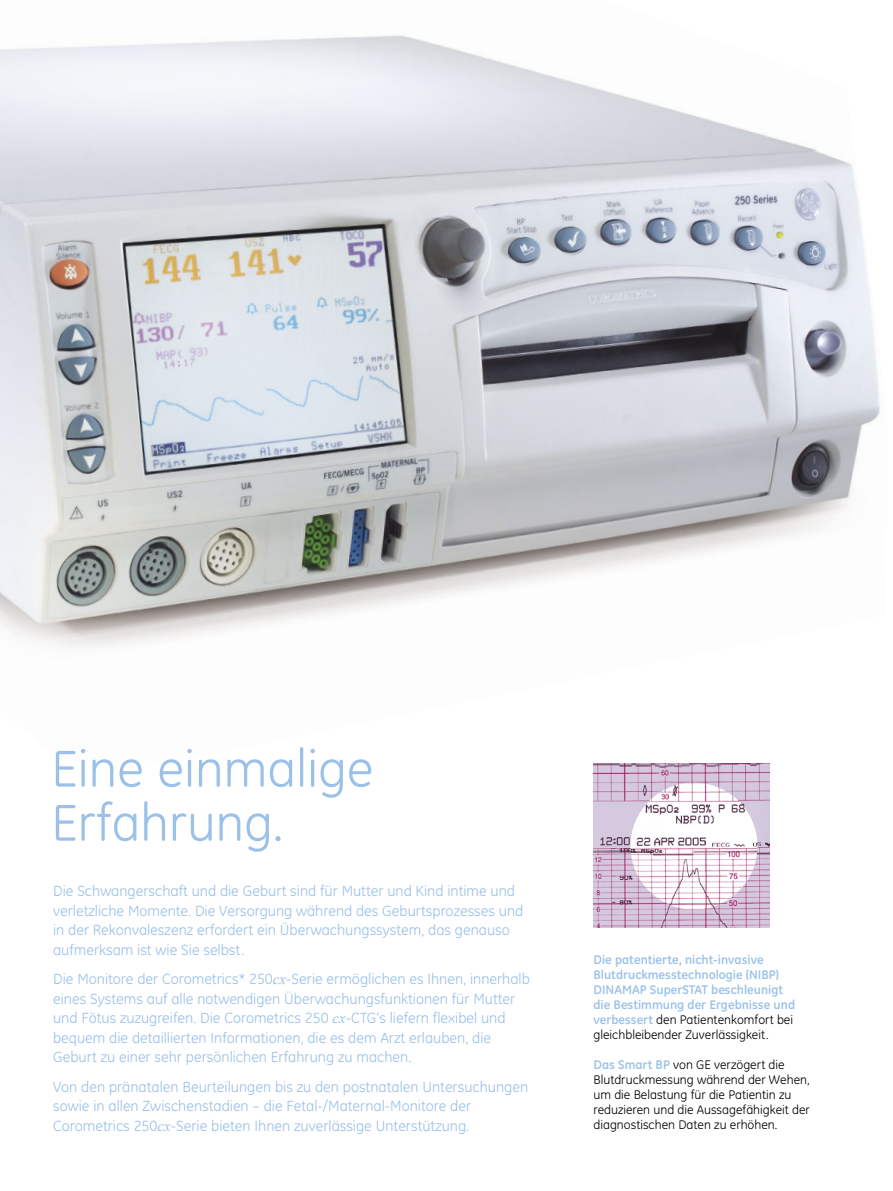
<style>
.page{position:relative;width:893px;height:1191px;background:#fff}
.page>*{position:absolute;margin:0;border:0;box-sizing:border-box;transform-origin:0 0}
.t1{font:52.5px/54px "GE Inspira";color:#9bc1e9}
.t2{font:15px/19.5px "GE Inspira";color:#9bc1e9}
.t3{font:700 12.75px/15px "GE Inspira";color:#9bc1e9}
.t4{font:12.75px/15px "GE Inspira";color:#000}
.s1{font-family:"Times New Roman";font-style:italic}
.s2{font-weight:400;color:#000}
.s3{font-weight:700;color:#9bc1e9}
</style>
<div class="page">
<img style="left:0;top:35px;width:880px;height:731px">
<img style="left:593px;top:763px;width:176px;height:164px">
<img style="left:630px;top:782px;width:127px;height:127px;border-radius:64px">
<h1 class="t1" style="left:51px;top:741px;width:324px">Eine einmalige<br>Erfahrung.</h1>
<p class="t2" style="left:53px;top:881px;width:472px">Die Schwangerschaft und die Geburt sind für Mutter und Kind intime und verletzliche Momente. Die Versorgung während des Geburtsprozesses und in der Rekonvaleszenz erfordert ein Überwachungssystem, das genauso aufmerksam ist wie Sie selbst.</p>
<p class="t2" style="left:53px;top:969px;width:478px">Die Monitore der Corometrics* 250<span class="s1">cx</span>-Serie ermöglichen es Ihnen, innerhalb eines Systems auf alle notwendigen Überwachungsfunktionen für Mutter und Fötus zuzugreifen. Die Corometrics 250 <span class="s1">cx</span>-CTG‘s liefern flexibel und bequem die detaillierten Informationen, die es dem Arzt erlauben, die Geburt zu einer sehr persönlichen Erfahrung zu machen.</p>
<p class="t2" style="left:53px;top:1076px;width:477px">Von den pränatalen Beurteilungen bis zu den postnatalen Untersuchungen sowie in allen Zwischenstadien – die Fetal-/Maternal-Monitore der<br>Corometrics 250<span class="s1">cx</span>-Serie bieten Ihnen zuverlässige Unterstützung.</p>
<p class="t3" style="left:593px;top:952px;width:203px">Die patentierte, nicht-invasive Blutdruckmesstechnologie (NIBP)<br>DINAMAP SuperSTAT beschleunigt die Bestimmung der Ergebnisse und verbessert <span class="s2">den Patientenkomfort bei gleichbleibender Zuverlässigkeit.</span></p>
<p class="t4" style="left:593px;top:1057px;width:218px"><span class="s3">Das Smart BP</span> von GE verzögert die Blutdruckmessung während der Wehen, um die Belastung für die Patientin zu reduzieren und die Aussagefähigkeit der diagnostischen Daten zu erhöhen.</p>
</div>
